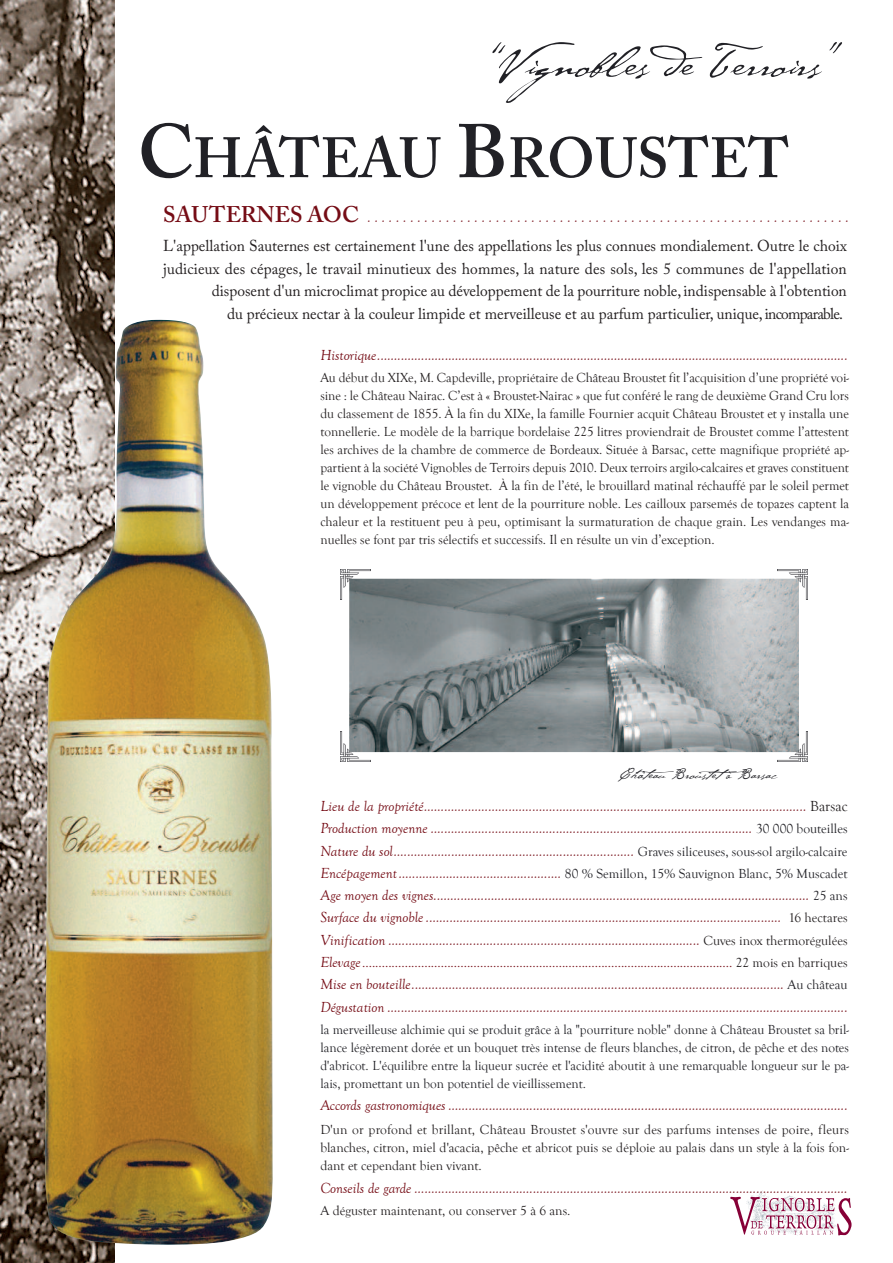
<style>
.page{position:relative;width:893px;height:1263px;background:#fff}
.page>*{position:absolute;margin:0;border:0;box-sizing:border-box;transform-origin:0 0}
.t1{font:600 56.25px "Adobe Caslon Pro";color:#212126}
.t2{font:42px "Cezanne";color:#212126;scale:1.2 1}
.t3{font:15.75px/22.5px "Adobe Caslon Pro";color:#231f20;text-align:right}
.t4{font:italic 15px/22.2px "Goudy Old Style T";color:#750c15;text-align:justify}
.t5{font:15px "Cezanne";color:#212126;scale:1.2 1}
.t6{font:13.5px/18px "Goudy Old Style T";color:#231f20;text-align:justify}
.t7{font:13.5px/18px "Goudy Old Style T";color:#212126;text-align:justify}
.t8{font:13.5px "Goudy Old Style T";color:#750c15}
.s1{font-size:75px}
.s2{font-family:"Adobe Caslon Pro";font-weight:600;font-style:normal;font-size:22.5px}
.s3{font-style:normal;color:#231f20}
.s4{font-style:normal;font-size:13.5px;color:#212126}
.s5{font-style:normal;font-size:13.5px;color:#231f20}
.s6{font-style:italic;font-size:15px}
.s7{color:#231f20}
</style>
<div class="page">
<img style="left:0;top:0;width:114px;height:1263px">
<img style="left:45px;top:319px;width:228px;height:926px">
<img style="left:350px;top:580px;width:448px;height:171px">
<img style="left:340px;top:570px;width:30px;height:30px">
<svg style="left:370px;top:570px;width:408px;height:9px"></svg>
<img style="left:778px;top:570px;width:30px;height:30px">
<img style="left:778px;top:731px;width:30px;height:30px">
<svg style="left:370px;top:752px;width:408px;height:9px"></svg>
<img style="left:340px;top:731px;width:30px;height:30px">
<img style="left:751px;top:1190px;width:39px;height:6px">
<svg style="left:730px;top:1196px;width:122px;height:40px"></svg>
<h2 class="t2" style="left:492px;top:35px;width:293px">“Vignobles de Terroirs”</h2>
<h1 class="t1" style="left:138px;top:137px;width:653px"><span class="s1">C</span>HÂTEAU <span class="s1">B</span>ROUSTET</h1>
<p class="t4" style="left:163px;top:206px;width:687px"><span class="s2">SAUTERNES AOC</span> . . . . . . . . . . . . . . . . . . . . . . . . . . . . . . . . . . . . . . . . . . . . . . . . . . . . . . . . . . . . . . . . . . . .</p>
<p class="t3" style="left:163px;top:237px;width:685px">L'appellation Sauternes est certainement l'une des appellations les plus connues mondialement. Outre le choix judicieux des cépages, le travail minutieux des hommes, la nature des sols, les 5 communes de l'appellation disposent d'un microclimat propice au développement de la pourriture noble, indispensable à l'obtention<br>du précieux nectar à la couleur limpide et merveilleuse et au parfum particulier, unique, incomparable.</p>
<p class="t4" style="left:320px;top:344px;width:529px">Historique...........................................................................................................................................</p>
<p class="t6" style="left:320px;top:369px;width:530px">Au début du XIXe, M. Capdeville, propriétaire de Château Broustet fit l’acquisition d’une propriété voi&shy;sine : le Château Nairac. C’est à « Broustet-Nairac » que fut conféré le rang de deuxième Grand Cru lors du classement de 1855. À la fin du XIXe, la famille Fournier acquit Château Broustet et y installa une tonnellerie. Le modèle de la barrique bordelaise 225 litres proviendrait de Broustet comme l’attestent les archives de la chambre de commerce de Bordeaux. Située à Barsac, cette magnifique propriété ap&shy;partient à la société Vignobles de Terroirs depuis 2010. Deux terroirs argilo-calcaires et graves constituent le vignoble du Château Broustet. À la fin de l’été, le brouillard matinal réchauffé par le soleil permet un développement précoce et lent de la pourriture noble. Les cailloux parsemés de topazes captent la chaleur et la restituent peu à peu, optimisant la surmaturation de chaque grain. Les vendanges ma&shy;nuelles se font par tris sélectifs et successifs. Il en résulte un vin d’exception.</p>
<p class="t5" style="left:620px;top:764px;width:133px">Château Broustetà Barsac</p>
<p class="t4" style="left:320px;top:795px;width:529px">Lieu de la propriété................................................................................................................. <span class="s3">Barsac </span>Production moyenne ............................................................................................... <span class="s4">30 000 bouteilles </span>Nature du sol....................................................................... <span class="s4">Graves siliceuses, sous-sol argilo-calcaire </span>Encépagement................................................ <span class="s4">80 % Semillon, 15% Sauvignon Blanc, 5% Muscadet </span>Age moyen des vignes............................................................................................................... <span class="s4">25 ans </span>Surface du vignoble ......................................................................................................... <span class="s5">16 hectares </span>Vinification ............................................................................................ <span class="s5">Cuves inox thermorégulées</span></p>
<p class="t8" style="left:320px;top:955px;width:529px"><span class="s6">Elevage</span>................................................................................................................. <span class="s7">22 mois en barriques</span></p>
<p class="t4" style="left:320px;top:973px;width:529px">Mise en bouteille.............................................................................................................. <span class="s4">Au château<br></span>Dégustation ........................................................................................................................................</p>
<p class="t7" style="left:320px;top:1020px;width:530px">la merveilleuse alchimie qui se produit grâce à la "pourriture noble" donne à Château Broustet sa bril&shy;lance légèrement dorée et un bouquet très intense de fleurs blanches, de citron, de pêche et des notes d'abricot. L'équilibre entre la liqueur sucrée et l'acidité aboutit à une remarquable longueur sur le pa&shy;lais, promettant un bon potentiel de vieillissement.</p>
<p class="t4" style="left:320px;top:1094px;width:529px">Accords gastronomiques ......................................................................................................................</p>
<p class="t6" style="left:320px;top:1121px;width:530px">D'un or profond et brillant, Château Broustet s'ouvre sur des parfums intenses de poire, fleurs blanches, citron, miel d'acacia, pêche et abricot puis se déploie au palais dans un style à la fois fon&shy;dant et cependant bien vivant.</p>
<p class="t4" style="left:320px;top:1176px;width:529px">Conseils de garde ................................................................................................................................</p>
<p class="t6" style="left:320px;top:1201px;width:252px">A déguster maintenant, ou conserver 5 à 6 ans.</p>
</div>
